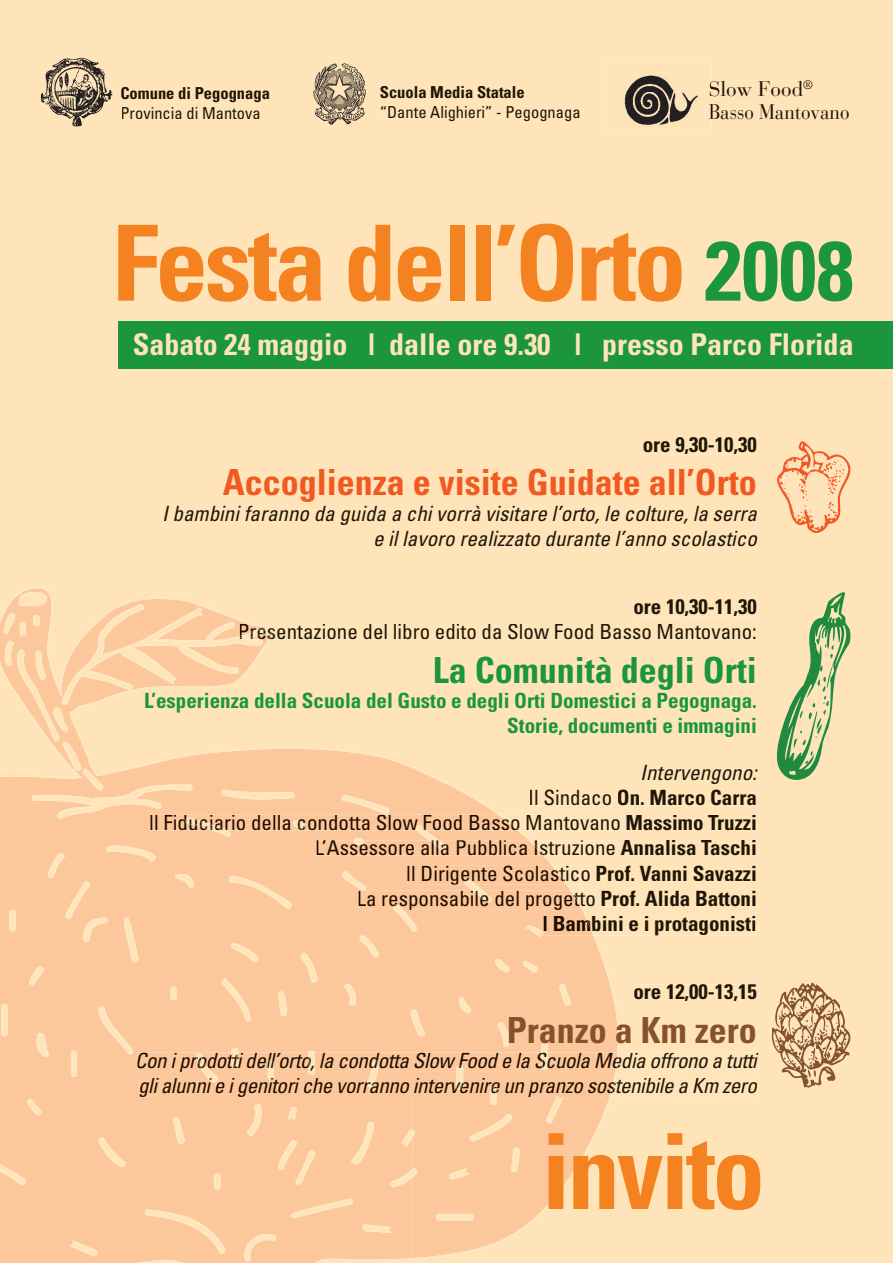
<style>
.page{position:relative;width:893px;height:1263px;background:#fee4b8}
.page>*{position:absolute;margin:0;border:0;box-sizing:border-box;transform-origin:0 0}
.t1{font:700 condensed 105px "Univers";letter-spacing:-.03em;color:#f58220}
.t2{font:700 condensed 36px "Univers";color:#f15921}
.t3{font:700 condensed 36px "Univers";color:#1b953e}
.t4{font:700 condensed 36px "Univers";color:#87512c}
.t5{font:700 condensed 30px "Univers";color:#fee4b8}
.t6{font:condensed 21px/25.2px "Univers";color:#201607;text-align:right}
.t7{font:italic condensed 21px/25.2px "Univers";letter-spacing:-.02em;color:#201607}
.t8{font:italic condensed 21px/25.2px "Univers";color:#201607;text-align:right}
.t9{font:700 condensed 21px/25.2px "Univers";color:#1b953e;text-align:right}
.t10{font:700 condensed 21px "Univers";color:#201607}
.t11{font:21px/22.5px "Bauer Bodoni";color:#201607}
.t12{font:condensed 16.5px "Univers";color:#201607}
.t13{font:700 condensed 16.5px "Univers";color:#201607}
.s1{font-size:84px;color:#1b953e}
.s2{font-weight:900;font-stretch:normal}
.s3{font-style:italic}
.s4{font-weight:700}
</style>
<div class="page">
<div style="left:619px;top:605px;width:228px;height:392px;background:#fee4b8"></div>
<div style="left:619px;top:997px;width:230px;height:166px;background:#fee4b8"></div>
<svg style="left:0;top:587px;width:586px;height:330px;background:#fdd7ab"></svg>
<div style="left:0;top:917px;width:619px;height:161px;background:#fcc89b"></div>
<img style="left:309px;top:60px;width:60px;height:67px">
<img style="left:38px;top:55px;width:76px;height:76px">
<div style="left:121px;top:87px;width:148px;height:15px;background:#fee4b8"></div>
<div style="left:122px;top:107px;width:137px;height:12px;background:#fee4b8"></div>
<div style="left:381px;top:86px;width:143px;height:12px;background:#fee4b8"></div>
<div style="left:381px;top:106px;width:198px;height:15px;background:#fee4b8"></div>
<img style="left:607px;top:59px;width:104px;height:70px">
<div style="left:711px;top:81px;width:92px;height:16px;background:#fee4b8"></div>
<svg style="left:710px;top:81px;width:1px;height:16px"></svg>
<div style="left:804px;top:81px;width:9px;height:9px;background:#fee4b8"></div>
<div style="left:711px;top:104px;width:138px;height:15px;background:#fee4b8"></div>
<svg style="left:709px;top:104px;width:2px;height:15px"></svg>
<div style="left:118px;top:321px;width:775px;height:48px;background:#1b953e"></div>
<div style="left:644px;top:437px;width:113px;height:17px;background:#fee4b8"></div>
<div style="left:164px;top:505px;width:593px;height:20px;background:#fee4b8"></div>
<div style="left:375px;top:531px;width:382px;height:15px;background:#fee4b8"></div>
<div style="left:634px;top:599px;width:122px;height:17px;background:#fee4b8"></div>
<svg style="left:240px;top:624px;width:517px;height:16px;background:#fde3b8"></svg>
<div style="left:642px;top:765px;width:116px;height:19px;background:#fee4b8"></div>
<div style="left:530px;top:789px;width:82px;height:16px;background:#fee4b8"></div>
<div style="left:618px;top:790px;width:138px;height:15px;background:#fee4b8"></div>
<svg style="left:150px;top:815px;width:471px;height:15px;background:#fcd0a3"></svg>
<div style="left:627px;top:815px;width:128px;height:15px;background:#fee4b8"></div>
<svg style="left:316px;top:840px;width:300px;height:16px;background:#fcd1a6"></svg>
<div style="left:621px;top:840px;width:134px;height:16px;background:#fee4b8"></div>
<svg style="left:407px;top:865px;width:184px;height:20px;background:#fccea2"></svg>
<div style="left:597px;top:865px;width:158px;height:16px;background:#fee4b8"></div>
<svg style="left:358px;top:891px;width:238px;height:19px;background:#fccb9f"></svg>
<div style="left:602px;top:891px;width:153px;height:15px;background:#fee4b8"></div>
<svg style="left:544px;top:916px;width:211px;height:20px;background:#fddeb2"></svg>
<div style="left:634px;top:985px;width:123px;height:16px;background:#fee4b8"></div>
<svg style="left:137px;top:1052px;width:622px;height:20px;background:#fcd0a5"></svg>
<svg style="left:0;top:1078px;width:757px;height:185px;background:#fcd0a4"></svg>
<svg style="left:777px;top:441px;width:73px;height:92px;background:#fbcb9e"></svg>
<svg style="left:775px;top:592px;width:75px;height:188px;background:#c8ce9b"></svg>
<svg style="left:772px;top:982px;width:78px;height:105px;background:#d4b28b"></svg>
<p class="t13" style="left:120px;top:83px;width:151px">Comune di Pegognaga</p>
<p class="t12" style="left:120px;top:102px;width:142px">Provincia di Mantova</p>
<p class="t13" style="left:380px;top:82px;width:146px">Scuola Media Statale</p>
<p class="t12" style="left:380px;top:102px;width:202px">“Dante Alighieri” - Pegognaga</p>
<p class="t11" style="left:709px;top:78px;width:142px">Slow Food<sup>®<br></sup>Basso Mantovano</p>
<h1 class="t1" style="left:112px;top:199px;width:743px">Festa dell’Orto <span class="s1">2008</span></h1>
<h3 class="t5" style="left:133px;top:326px;width:722px">Sabato 24 maggio <span class="s2">|</span> dalle ore 9.30 <span class="s2">|</span> presso Parco Florida</h3>
<p class="t10" style="left:643px;top:432px;width:116px">ore 9,30-10,30</p>
<h2 class="t2" style="left:223px;top:460px;width:535px">Accoglienza e visite Guidate all’Orto</h2>
<p class="t8" style="left:162px;top:500px;width:596px">I bambini faranno da guida a chi vorrà visitare l’orto, le colture, la serra e il lavoro realizzato durante l’anno scolastico</p>
<p class="t10" style="left:633px;top:594px;width:125px">ore 10,30-11,30</p>
<p class="t6" style="left:238px;top:619px;width:521px">Presentazione del libro edito da Slow Food Basso Mantovano:</p>
<h2 class="t3" style="left:433px;top:648px;width:325px">La Comunità degli Orti</h2>
<p class="t9" style="left:144px;top:688px;width:614px">L’esperienza della Scuola del Gusto e degli Orti Domestici a Pegognaga.<br>Storie, documenti e immagini</p>
<p class="t6" style="left:148px;top:759px;width:610px"><span class="s3">Intervengono:<br></span>Il Sindaco <span class="s4">On. Marco Carra<br></span>Il Fiduciario della condotta Slow Food Basso Mantovano <span class="s4">Massimo Truzzi </span>L’Assessore alla Pubblica Istruzione <span class="s4">Annalisa Taschi<br></span>Il Dirigente Scolastico <span class="s4">Prof. Vanni Savazzi<br></span>La responsabile del progetto <span class="s4">Prof. Alida Battoni<br>I Bambini e i protagonisti</span></p>
<p class="t10" style="left:633px;top:979px;width:125px">ore 12,00-13,15</p>
<h2 class="t4" style="left:507px;top:1008px;width:251px">Pranzo a Km zero</h2>
<p class="t7" style="left:135px;top:1047px;width:623px">Con i prodotti dell’orto, la condotta Slow Food e la Scuola Media offrono a tutti gli alunni e i genitori che vorranno intervenire un pranzo sostenibile a Km zero</p>
<h1 class="t1" style="left:541px;top:1107px;width:225px">invito</h1>
</div>
